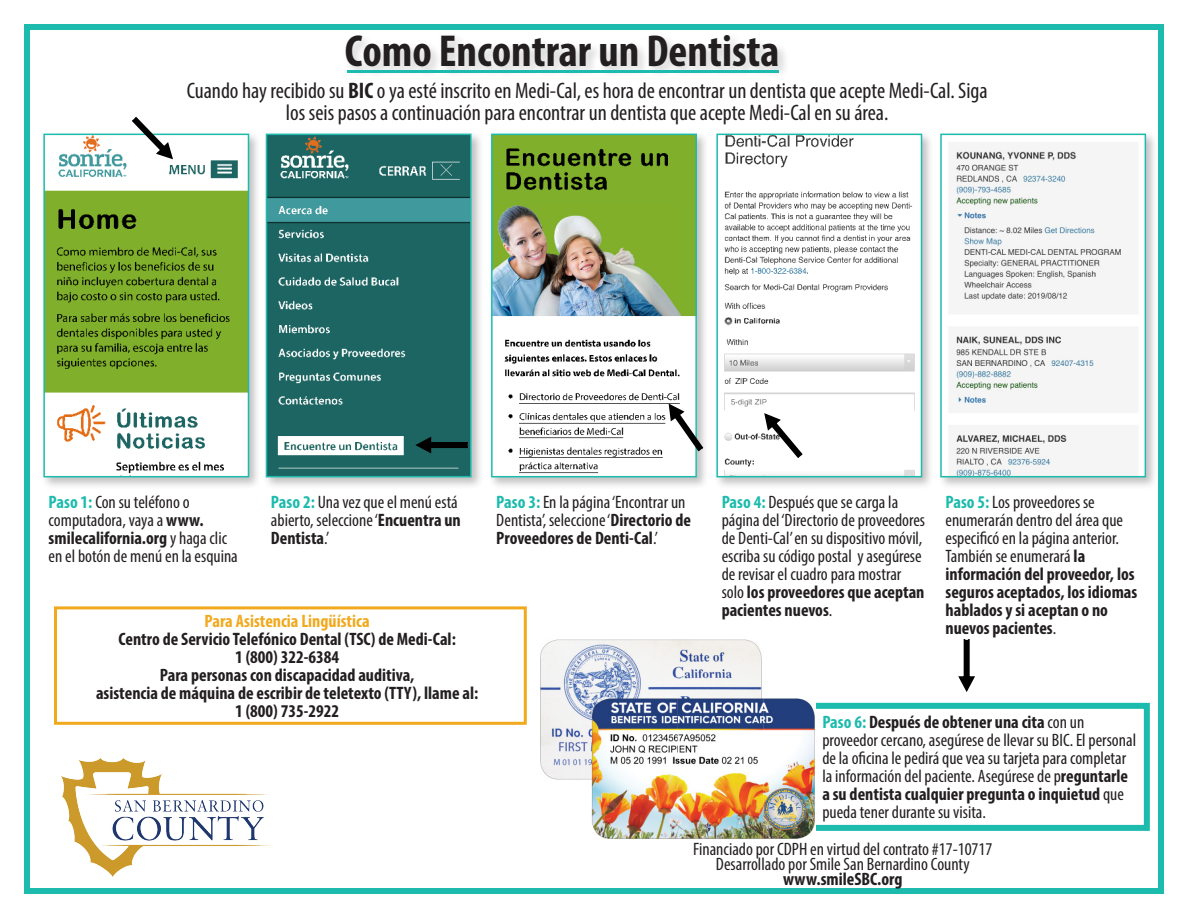
<style>
.page{position:relative;width:1188px;height:918px;background:#fff}
.page>*{position:absolute;margin:0;border:0;box-sizing:border-box;transform-origin:0 0}
.t1{font:700 condensed 45px "Myriad Pro";color:#231f20}
.t2{font:condensed 22.5px/22.5px "Myriad Pro";color:#231f20;text-align:center}
.t3{font:condensed 18px/18px "Myriad Pro";color:#231f20}
.t4{font:700 condensed 18px/18px "Myriad Pro";color:#231f20}
.t5{font:700 condensed 18px "Myriad Pro";color:#f1a91d}
.s1{font-weight:700}
.s2{font-weight:700;color:#1dbbae}
.s3{color:#1dbbae}
.s4{font-weight:400}
</style>
<div class="page">
<div style="left:343px;top:33px;width:447px;height:46px;background:#231f20;opacity:.19"></div>
<hr style="left:348px;top:71px;width:431px;height:2px;background:#1dbbae">
<div style="left:54px;top:606px;width:473px;height:119px;background:#fff;border:3px solid #f1a91d"></div>
<div style="left:40px;top:131px;width:222px;height:359px;background:#231f20;opacity:.28"></div>
<img style="left:46px;top:137px;width:200px;height:337px">
<div style="left:43px;top:134px;width:206px;height:343px;border:2px solid #1dbbae"></div>
<div style="left:263px;top:131px;width:221px;height:359px;background:#231f20;opacity:.28"></div>
<img style="left:269px;top:137px;width:200px;height:337px">
<div style="left:266px;top:134px;width:206px;height:343px;border:2px solid #1dbbae"></div>
<div style="left:488px;top:131px;width:221px;height:359px;background:#231f20;opacity:.28"></div>
<img style="left:494px;top:137px;width:200px;height:337px">
<div style="left:491px;top:134px;width:206px;height:343px;border:2px solid #1dbbae"></div>
<div style="left:713px;top:131px;width:222px;height:359px;background:#231f20;opacity:.28"></div>
<img style="left:719px;top:137px;width:200px;height:337px">
<div style="left:716px;top:134px;width:206px;height:343px;border:2px solid #1dbbae"></div>
<div style="left:937px;top:131px;width:222px;height:359px;background:#231f20;opacity:.28"></div>
<img style="left:943px;top:137px;width:200px;height:337px">
<div style="left:940px;top:134px;width:206px;height:343px;border:2px solid #1dbbae"></div>
<svg style="left:128px;top:116px;width:53px;height:51px"></svg>
<svg style="left:414px;top:436px;width:54px;height:18px"></svg>
<svg style="left:660px;top:397px;width:48px;height:59px"></svg>
<svg style="left:756px;top:406px;width:51px;height:57px"></svg>
<div style="left:795px;top:703px;width:355px;height:128px;border:6px solid #1dbbae"></div>
<img style="left:541px;top:640px;width:275px;height:199px">
<div style="left:24px;top:24px;width:1140px;height:870px;border:6px solid #1dbbae"></div>
<svg style="left:958px;top:640px;width:17px;height:52px"></svg>
<img style="left:62px;top:759px;width:208px;height:117px">
<p class="t1" style="left:345px;top:23px;width:436px">Como Encontrar un Dentista</p>
<p class="t2" style="left:187px;top:79px;width:803px">Cuando hay recibido su <span class="s1">BIC</span> o ya esté inscrito en Medi-Cal, es hora de encontrar un dentista que acepte Medi-Cal. Siga los seis pasos a continuación para encontrar un dentista que acepte Medi-Cal en su área.</p>
<p class="t3" style="left:49px;top:493px;width:191px"><span class="s2">Paso 1:</span> Con su teléfono o computadora, vaya a <span class="s1">www. smilecalifornia.org</span> y haga clic en el botón de menú en la esquina</p>
<p class="t3" style="left:271px;top:493px;width:191px"><span class="s2">Paso 2:</span> Una vez que el menú está abierto, seleccione ‘<span class="s1">Encuentra un<br>Dentista</span>.’</p>
<p class="t3" style="left:496px;top:493px;width:196px"><span class="s2">Paso 3:</span> En la página ‘Encontrar un<br>Dentista’, seleccione ‘<span class="s1">Directorio de<br>Proveedores de Denti-Cal</span>.’</p>
<p class="t3" style="left:722px;top:493px;width:205px"><span class="s2">Paso 4:</span> Después que se carga la página del ‘Directorio de proveedores de Denti-Cal’ en su dispositivo móvil, escriba su código postal y asegúrese de revisar el cuadro para mostrar solo <span class="s1">los proveedores que aceptan pacientes nuevos</span>.</p>
<p class="t4" style="left:946px;top:493px;width:193px"><span class="s3">Paso 5:</span> <span class="s4">Los proveedores se enumerarán dentro del área que especificó en la página anterior.<br>También se enumerará</span> la información del proveedor, los seguros aceptados, los idiomas hablados y si aceptan o no nuevos pacientes<span class="s4">.</span></p>
<p class="t5" style="left:204px;top:610px;width:167px">Para Asistencia Lingüística</p>
<p class="t4" style="left:118px;top:630px;width:339px">Centro de Servicio Telefónico Dental (TSC) de Medi-Cal:</p>
<p class="t4" style="left:235px;top:648px;width:106px">1 (800) 322-6384</p>
<p class="t4" style="left:96px;top:666px;width:384px;text-align:center">Para personas con discapacidad auditiva,<br>asistencia de máquina de escribir de teletexto (TTY), llame al:</p>
<p class="t4" style="left:235px;top:702px;width:106px">1 (800) 735-2922</p>
<p class="t3" style="left:822px;top:712px;width:315px"><span class="s2">Paso 6:</span> <span class="s1">Después de obtener una cita</span> con un proveedor cercano, asegúrese de llevar su BIC. El personal de la oficina le pedirá que vea su tarjeta para completar la información del paciente. Asegúrese de p<span class="s1">reguntarle a su dentista cualquier pregunta o inquietud</span> que pueda tener durante su visita.</p>
<p class="t3" style="left:693px;top:839px;width:301px">Financiado por CDPH en virtud del contrato #17-10717</p>
<p class="t3" style="left:716px;top:854px;width:255px">Desarrollado por Smile San Bernardino County</p>
<p class="t4" style="left:783px;top:869px;width:121px">www.smileSBC.org</p>
</div>
